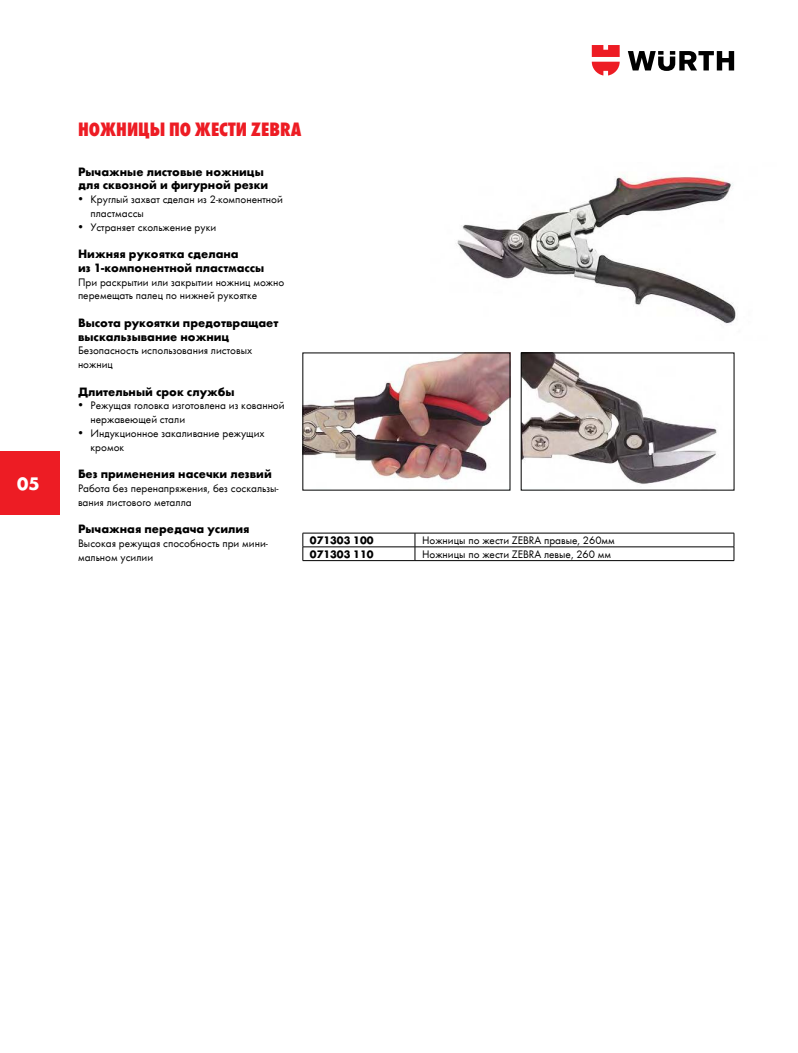
<style>
.page{position:relative;width:798px;height:1053px;background:#fff}
.page>*{position:absolute;margin:0;border:0;box-sizing:border-box;transform-origin:0 0}
.t1{font:20px "Wuerth Extra Bold Cond Caps";color:#ed1c24}
.t2{font:700 18.75px "Wuerth";color:#fff}
.t3{font:700 12.5px/13.8px "Wuerth";color:#000}
.t4{font:11.25px/13.8px "Wuerth";color:#000}
.t5{font:700 11.25px "Wuerth";color:#000}
</style>
<div class="page">
<hr style="left:302px;top:533px;width:113px;height:1px;background:#000">
<hr style="left:415px;top:533px;width:318px;height:1px;background:#000">
<hr style="left:302px;top:546px;width:113px;height:1px;background:#000">
<svg style="left:302px;top:533px;width:1px;height:27px"></svg>
<hr style="left:415px;top:546px;width:318px;height:1px;background:#000">
<svg style="left:414px;top:533px;width:1px;height:27px"></svg>
<svg style="left:733px;top:533px;width:1px;height:27px"></svg>
<hr style="left:302px;top:560px;width:113px;height:1px;background:#000">
<hr style="left:415px;top:560px;width:318px;height:1px;background:#000">
<img style="left:457px;top:172px;width:279px;height:153px">
<img style="left:304px;top:355px;width:204px;height:128px">
<img style="left:522px;top:355px;width:195px;height:129px">
<svg style="left:627px;top:51px;width:106px;height:20px"></svg>
<svg style="left:591px;top:45px;width:28px;height:30px"></svg>
<div style="left:0;top:450px;width:59px;height:64px;background:#ed1c24"></div>
<h2 class="t2" style="left:17px;top:472px;width:24px">05</h2>
<h1 class="t1" style="left:78px;top:116px;width:225px">Ножницы по жести ZEBRA</h1>
<p class="t3" style="left:78px;top:163px;width:192px">Рычажные листовые ножницы для сквозной и фигурной резки</p>
<p class="t4" style="left:90px;top:192px;width:194px;text-indent:-12px">• Круглый захват сделан из 2-компонентной пластмассы</p>
<p class="t4" style="left:78px;top:219px;width:140px">• Устраняет скольжение руки</p>
<p class="t3" style="left:78px;top:246px;width:188px">Нижняя рукоятка сделана<br>из 1-компонентной пластмассы</p>
<p class="t4" style="left:78px;top:274px;width:208px">При раскрытии или закрытии ножниц можно перемещать палец по нижней рукоятке</p>
<p class="t3" style="left:78px;top:315px;width:202px">Высота рукоятки предотвращает выскальзывание ножниц</p>
<p class="t4" style="left:78px;top:343px;width:176px">Безопасность использования листовых ножниц</p>
<p class="t3" style="left:78px;top:383px;width:158px">Длительный срок службы</p>
<p class="t4" style="left:90px;top:398px;width:195px;text-indent:-12px">• Режущая головка изготовлена из кованной нержавеющей стали</p>
<p class="t4" style="left:90px;top:426px;width:176px;text-indent:-12px">• Индукционное закаливание режущих кромок</p>
<p class="t3" style="left:78px;top:466px;width:195px">Без применения насечки лезвий</p>
<p class="t4" style="left:78px;top:481px;width:202px">Работа без перенапряжения, без соскальзы&shy;вания листового металла</p>
<p class="t3" style="left:78px;top:521px;width:173px">Рычажная передача усилия</p>
<p class="t4" style="left:78px;top:536px;width:191px">Высокая режущая способность при мини&shy;мальном усилии</p>
<p class="t5" style="left:310px;top:532px;width:65px">071303 100</p>
<p class="t4" style="left:422px;top:533px;width:194px">Ножницы по жести ZEBRA правые, 260мм</p>
<p class="t5" style="left:310px;top:546px;width:65px">071303 110</p>
<p class="t4" style="left:422px;top:547px;width:190px">Ножницы по жести ZEBRA левые, 260 мм</p>
</div>
